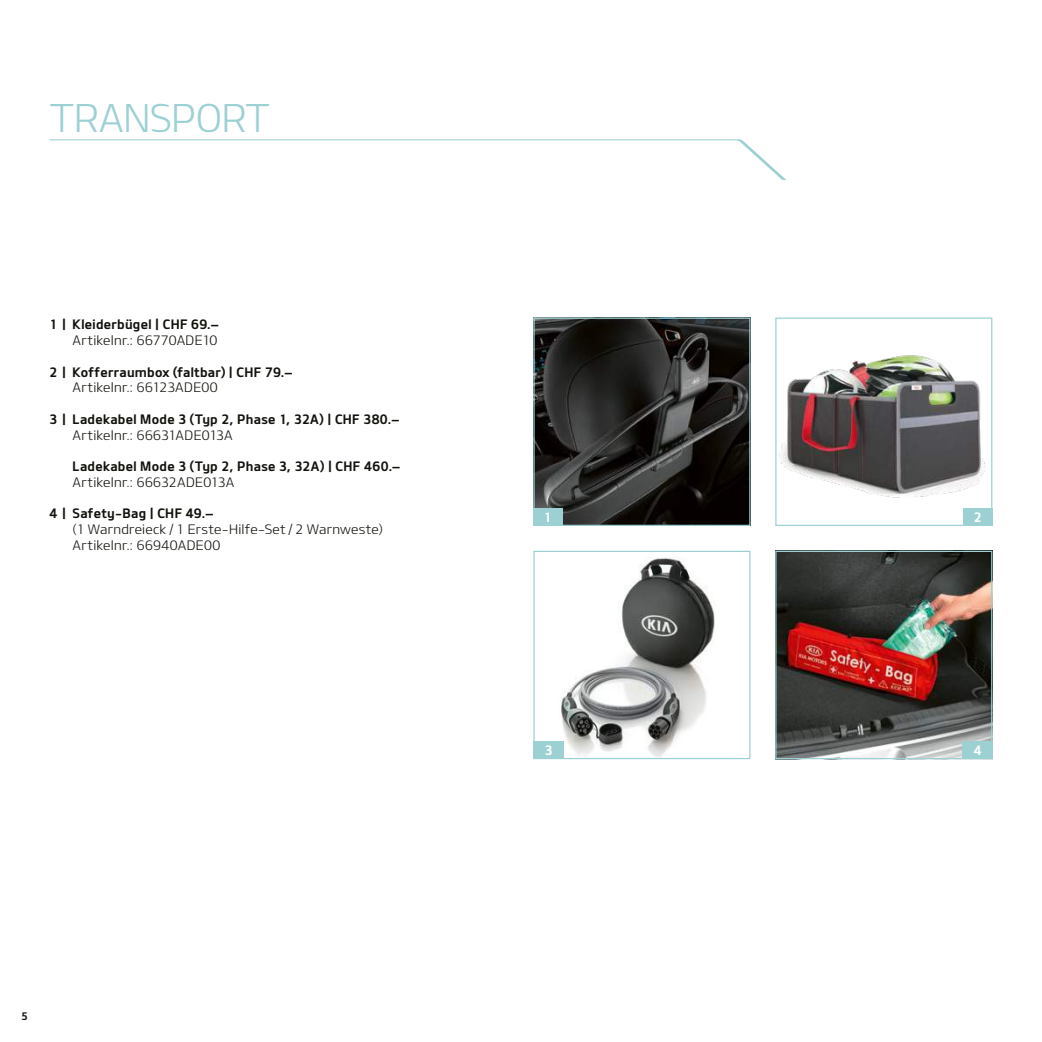
<style>
.page{position:relative;width:1042px;height:1042px;background:#fff}
.page>*{position:absolute;margin:0;border:0;box-sizing:border-box;transform-origin:0 0}
.t1{font:38.5px "Design KOTFL";letter-spacing:-.01em;color:#9cd0d2}
.t2{font:13.12px "Design KOTFB";letter-spacing:.02em;color:#12120d}
.t3{font:13.12px/15.8px "Design KOTFL";letter-spacing:.015em;color:#12120d}
.t4{font:13.12px "Design KOTFB";color:#fff}
.t5{font:10.5px "Design KOTFB";color:#12120d}
</style>
<div class="page">
<img style="left:535px;top:557px;width:180px;height:200px">
<div style="left:533px;top:551px;width:217px;height:208px;border:1px solid #9cd0d2"></div>
<img style="left:777px;top:553px;width:213px;height:204px">
<div style="left:775px;top:551px;width:217px;height:208px;border:1px solid #9cd0d2"></div>
<img style="left:535px;top:319px;width:213px;height:205px">
<div style="left:533px;top:317px;width:217px;height:209px;border:1px solid #9cd0d2"></div>
<img style="left:779px;top:355px;width:207px;height:143px">
<div style="left:775px;top:317px;width:217px;height:209px;border:1px solid #9cd0d2"></div>
<div style="left:963px;top:508px;width:29px;height:18px;background:#9cd0d2"></div>
<div style="left:533px;top:742px;width:31px;height:17px;background:#9cd0d2"></div>
<div style="left:962px;top:742px;width:31px;height:17px;background:#9cd0d2"></div>
<div style="left:533px;top:508px;width:29px;height:18px;background:#9cd0d2"></div>
<svg style="left:50px;top:139px;width:736px;height:41px"></svg>
<h1 class="t1" style="left:50px;top:93px;width:222px">TRANSPORT</h1>
<p class="t2" style="left:50px;top:316px;width:170px">1 | Kleiderbügel | CHF 69.–</p>
<p class="t3" style="left:72px;top:332px;width:146px">Artikelnr.: 66770ADE10</p>
<p class="t2" style="left:50px;top:363px;width:244px">2 | Kofferraumbox (faltbar) | CHF 79.–</p>
<p class="t3" style="left:72px;top:379px;width:147px">Artikelnr.: 66123ADE00</p>
<p class="t2" style="left:50px;top:411px;width:351px">3 | Ladekabel Mode 3 (Typ 2, Phase 1, 32A) | CHF 380.–</p>
<p class="t3" style="left:72px;top:426px;width:162px">Artikelnr.: 66631ADE013A</p>
<p class="t2" style="left:72px;top:458px;width:329px">Ladekabel Mode 3 (Typ 2, Phase 3, 32A) | CHF 460.–</p>
<p class="t3" style="left:72px;top:474px;width:163px">Artikelnr.: 66632ADE013A</p>
<p class="t2" style="left:50px;top:505px;width:165px">4 | Safety-Bag | CHF 49.–</p>
<p class="t3" style="left:72px;top:521px;width:312px">(1 Warndreieck / 1 Erste-Hilfe-Set / 2 Warnweste)<br>Artikelnr.: 66940ADE00</p>
<p class="t5" style="left:22px;top:1009px;width:8px">5</p>
<p class="t4" style="left:544px;top:509px;width:9px">1</p>
<p class="t4" style="left:974px;top:509px;width:9px">2</p>
<p class="t4" style="left:545px;top:742px;width:9px">3</p>
<p class="t4" style="left:974px;top:742px;width:9px">4</p>
</div>
